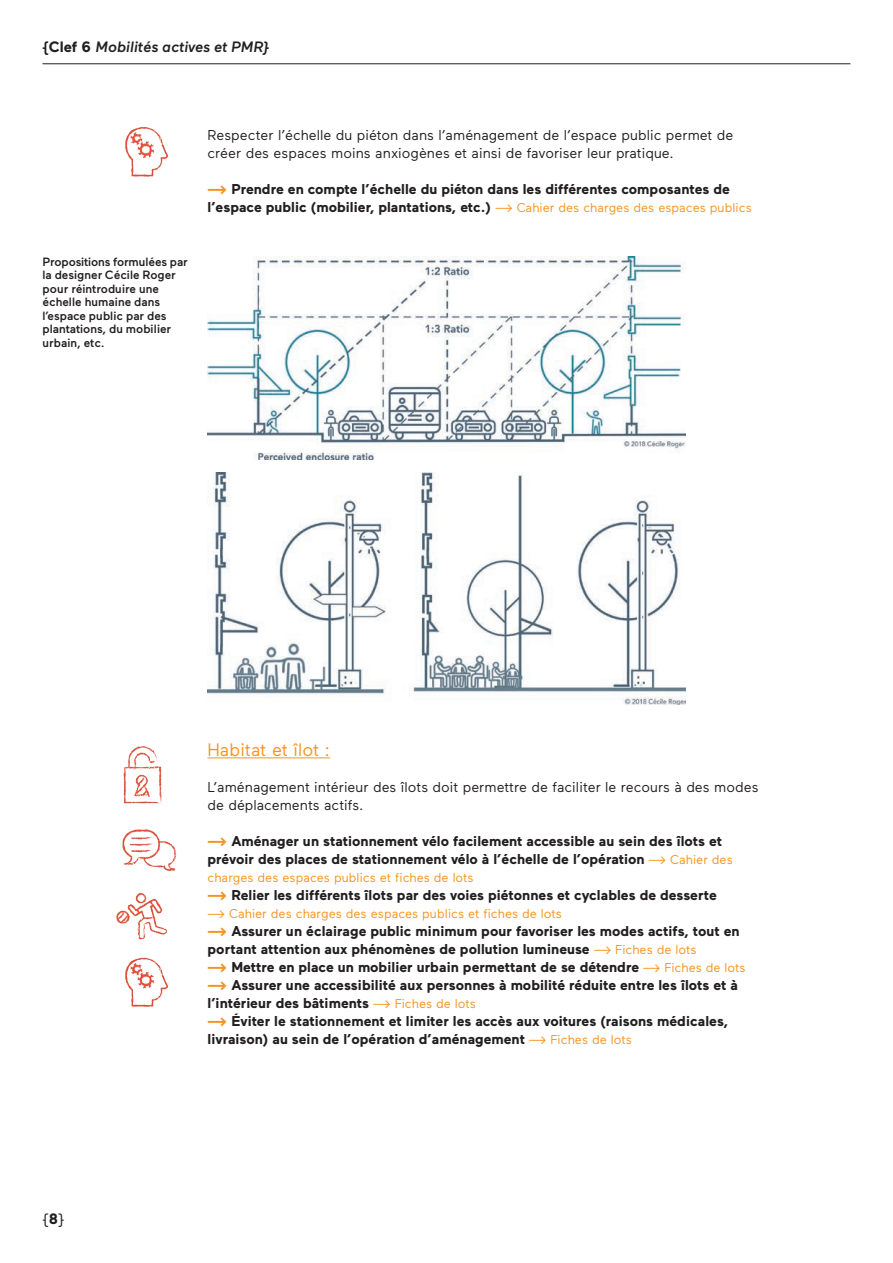
<style>
.page{position:relative;width:893px;height:1263px;background:#fff}
.page>*{position:absolute;margin:0;border:0;box-sizing:border-box;transform-origin:0 0}
.t1{font:18px "Maax";color:#f7931d}
.t2{font:italic 500 15px "Maax";color:#231f20}
.t3{font:15px "Maax";color:#231f20}
.t4{font:700 14.25px/18px "Maax";color:#231f20}
.t5{font:14.25px/18px "Maax";color:#231f20}
.t6{font:12.75px "Maax";color:#f7931d}
.t7{font:500 12px/13.5px "Maax";color:#231f20}
.s1{font-style:normal}
.s2{font-weight:700;font-style:normal}
.s3{color:#f7931d}
.s4{font-weight:400;font-size:12.75px;color:#f7931d}
.s5{font-weight:700}
</style>
<div class="page">
<hr style="left:43px;top:63px;width:807px;height:1px;background:#231f20">
<hr style="left:207px;top:757px;width:123px;height:1px;background:#f7931d">
<img style="left:207px;top:472px;width:478px;height:233px">
<img style="left:207px;top:256px;width:478px;height:203px">
<img style="left:125px;top:127px;width:44px;height:50px">
<img style="left:125px;top:963px;width:44px;height:44px">
<img style="left:116px;top:895px;width:51px;height:68px">
<img style="left:123px;top:746px;width:39px;height:58px">
<img style="left:122px;top:829px;width:55px;height:66px">
<p class="t2" style="left:43px;top:39px;width:228px"><span class="s1">{</span><span class="s2">Clef 6</span> Mobilités actives et PMR}</p>
<p class="t7" style="left:43px;top:255px;width:147px">Propositions formulées par la designer Cécile Roger pour réintroduire une échelle humaine dans l’espace public par des plantations, du mobilier urbain, etc.</p>
<p class="t5" style="left:207px;top:126px;width:527px">Respecter l’échelle du piéton dans l’aménagement de l’espace public permet de créer des espaces moins anxiogènes et ainsi de favoriser leur pratique.</p>
<p class="t4" style="left:207px;top:180px;width:546px"><span class="s3">---&gt;</span> Prendre en compte l’échelle du piéton dans les différentes composantes de l’espace public (mobilier, plantations, etc.) <span class="s4">---&gt; Cahier des charges des espaces publics</span></p>
<p class="t3" style="left:43px;top:1210px;width:23px">{<span class="s5">8</span>}</p>
<p class="t1" style="left:207px;top:740px;width:124px">Habitat et îlot :</p>
<p class="t5" style="left:207px;top:778px;width:553px">L’aménagement intérieur des îlots doit permettre de faciliter le recours à des modes de déplacements actifs.</p>
<p class="t4" style="left:207px;top:832px;width:527px"><span class="s3">---&gt;</span> Aménager un stationnement vélo facilement accessible au sein des îlots et prévoir des places de stationnement vélo à l’échelle de l’opération <span class="s4">---&gt; Cahier des</span></p>
<p class="t6" style="left:207px;top:871px;width:268px">charges des espaces publics et fiches de lots</p>
<p class="t4" style="left:207px;top:886px;width:511px"><span class="s3">---&gt;</span> Relier les différents îlots par des voies piétonnes et cyclables de desserte</p>
<p class="t6" style="left:207px;top:907px;width:356px">---&gt; Cahier des charges des espaces publics et fiches de lots</p>
<p class="t4" style="left:207px;top:922px;width:540px"><span class="s3">---&gt;</span> Assurer un éclairage public minimum pour favoriser les modes actifs, tout en portant attention aux phénomènes de pollution lumineuse <span class="s4">---&gt; Fiches de lots<br></span><span class="s3">---&gt;</span> Mettre en place un mobilier urbain permettant de se détendre <span class="s4">---&gt; Fiches de lots </span><span class="s3">---&gt;</span> Assurer une accessibilité aux personnes à mobilité réduite entre les îlots et à l’intérieur des bâtiments <span class="s4">---&gt; Fiches de lots<br></span><span class="s3">---&gt;</span> Éviter le stationnement et limiter les accès aux voitures (raisons médicales, livraison) au sein de l’opération d’aménagement <span class="s4">---&gt; Fiches de lots</span></p>
</div>
